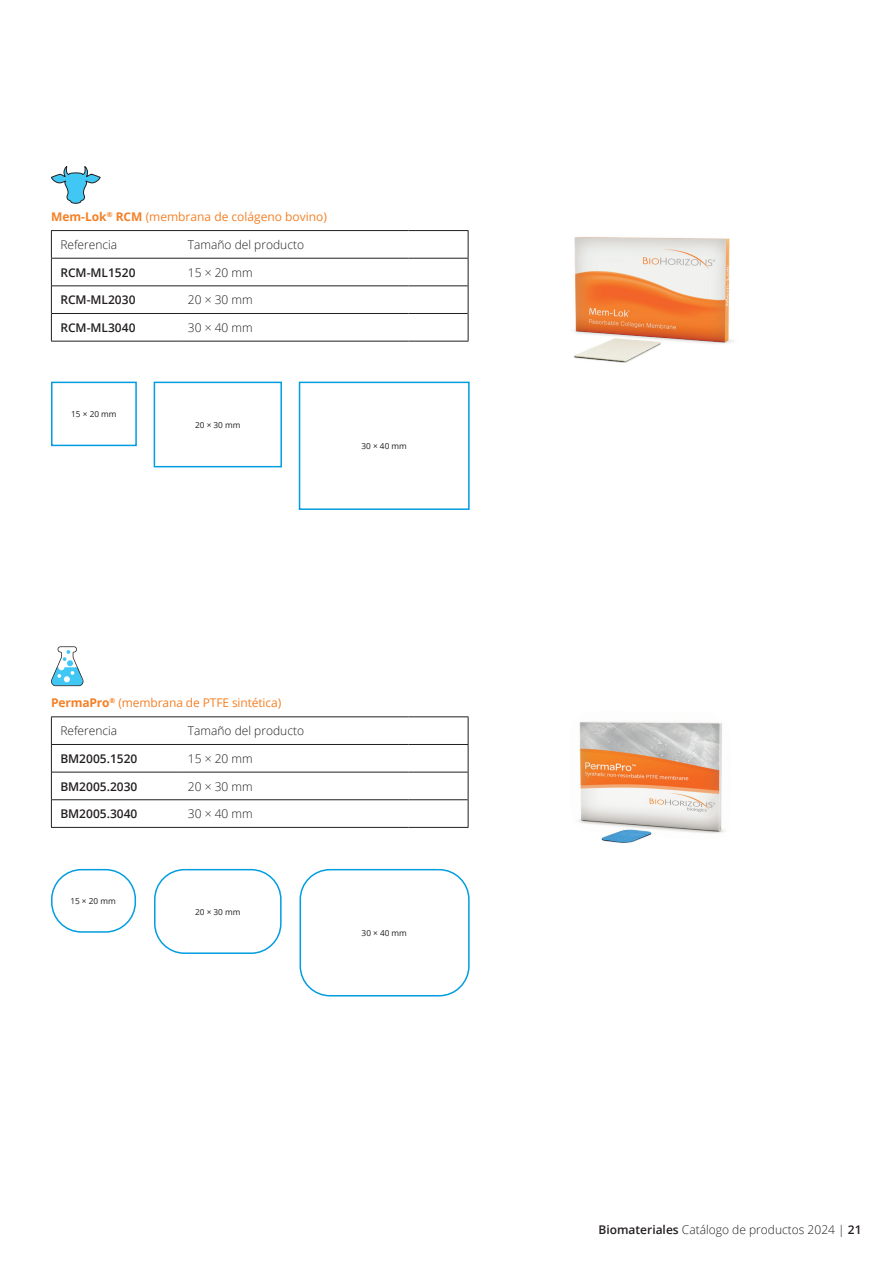
<style>
.page{position:relative;width:893px;height:1263px;background:#fff}
.page>*{position:absolute;margin:0;border:0;box-sizing:border-box;transform-origin:0 0}
.t1{font:300 12px "Open Sans";color:#231f20}
.t2{font:12px "Open Sans";color:#f48026}
.t3{font:600 12px "Open Sans";color:#231f20}
.t4{font:8.25px "Open Sans";color:#231f20}
.s1{font-weight:700}
.s2{font-weight:600}
</style>
<div class="page">
<img style="left:578px;top:721px;width:147px;height:122px">
<hr style="left:51px;top:716px;width:128px;height:1px;background:#231f20">
<hr style="left:179px;top:716px;width:230px;height:1px;background:#231f20">
<hr style="left:51px;top:744px;width:128px;height:1px;background:#231f20">
<hr style="left:179px;top:744px;width:230px;height:1px;background:#231f20">
<svg style="left:51px;top:717px;width:1px;height:110px"></svg>
<hr style="left:51px;top:827px;width:128px;height:1px;background:#231f20">
<hr style="left:179px;top:827px;width:230px;height:1px;background:#231f20">
<hr style="left:409px;top:827px;width:59px;height:1px;background:#231f20">
<hr style="left:52px;top:772px;width:127px;height:1px;background:#231f20">
<hr style="left:179px;top:772px;width:230px;height:1px;background:#231f20">
<hr style="left:409px;top:772px;width:59px;height:1px;background:#231f20">
<hr style="left:52px;top:799px;width:127px;height:1px;background:#231f20">
<hr style="left:179px;top:799px;width:230px;height:1px;background:#231f20">
<hr style="left:409px;top:799px;width:59px;height:1px;background:#231f20">
<hr style="left:409px;top:716px;width:59px;height:1px;background:#231f20">
<svg style="left:468px;top:717px;width:1px;height:110px"></svg>
<hr style="left:409px;top:744px;width:59px;height:1px;background:#231f20">
<div style="left:51px;top:869px;width:85px;height:64px;border:2px solid #009de0;border-radius:30px"></div>
<div style="left:154px;top:869px;width:128px;height:85px;border:2px solid #009de0;border-radius:30px"></div>
<div style="left:300px;top:869px;width:170px;height:127px;border:2px solid #009de0;border-radius:30px"></div>
<img style="left:573px;top:237px;width:160px;height:126px">
<div style="left:51px;top:382px;width:86px;height:64px;border:2px solid #009de0"></div>
<div style="left:299px;top:382px;width:171px;height:128px;border:2px solid #009de0"></div>
<div style="left:154px;top:382px;width:128px;height:85px;border:2px solid #009de0"></div>
<hr style="left:51px;top:230px;width:128px;height:1px;background:#231f20">
<hr style="left:179px;top:230px;width:230px;height:1px;background:#231f20">
<hr style="left:51px;top:258px;width:128px;height:1px;background:#231f20">
<hr style="left:179px;top:258px;width:230px;height:1px;background:#231f20">
<svg style="left:51px;top:231px;width:1px;height:110px"></svg>
<hr style="left:51px;top:341px;width:128px;height:1px;background:#231f20">
<hr style="left:179px;top:341px;width:230px;height:1px;background:#231f20">
<hr style="left:409px;top:341px;width:59px;height:1px;background:#231f20">
<hr style="left:52px;top:286px;width:127px;height:1px;background:#231f20">
<hr style="left:179px;top:286px;width:230px;height:1px;background:#231f20">
<hr style="left:409px;top:286px;width:59px;height:1px;background:#231f20">
<hr style="left:52px;top:313px;width:127px;height:1px;background:#231f20">
<hr style="left:179px;top:313px;width:230px;height:1px;background:#231f20">
<hr style="left:409px;top:313px;width:59px;height:1px;background:#231f20">
<hr style="left:409px;top:230px;width:59px;height:1px;background:#231f20">
<svg style="left:468px;top:231px;width:1px;height:110px"></svg>
<hr style="left:409px;top:258px;width:59px;height:1px;background:#231f20">
<svg style="left:51px;top:166px;width:50px;height:38px"></svg>
<svg style="left:51px;top:646px;width:33px;height:40px"></svg>
<p class="t2" style="left:51px;top:209px;width:278px"><span class="s1">Mem-Lok</span><sup>®</sup> <span class="s1">RCM</span> (membrana de colágeno bovino)</p>
<p class="t1" style="left:60px;top:236px;width:59px">Referencia</p>
<p class="t1" style="left:188px;top:236px;width:118px">Tamaño del producto</p>
<p class="t3" style="left:60px;top:264px;width:77px">RCM-ML1520</p>
<p class="t1" style="left:188px;top:264px;width:66px">15 × 20 mm</p>
<p class="t3" style="left:60px;top:292px;width:77px">RCM-ML2030</p>
<p class="t1" style="left:188px;top:292px;width:66px">20 × 30 mm</p>
<p class="t3" style="left:60px;top:319px;width:77px">RCM-ML3040</p>
<p class="t1" style="left:188px;top:319px;width:66px">30 × 40 mm</p>
<p class="t4" style="left:71px;top:408px;width:47px">15 × 20 mm</p>
<p class="t4" style="left:195px;top:419px;width:47px">20 × 30 mm</p>
<p class="t4" style="left:361px;top:440px;width:47px">30 × 40 mm</p>
<p class="t2" style="left:51px;top:695px;width:232px"><span class="s1">PermaPro</span><sup>®</sup> (membrana de PTFE sintética)</p>
<p class="t1" style="left:60px;top:723px;width:59px">Referencia</p>
<p class="t1" style="left:188px;top:723px;width:118px">Tamaño del producto</p>
<p class="t3" style="left:60px;top:750px;width:79px">BM2005.1520</p>
<p class="t1" style="left:188px;top:750px;width:66px">15 × 20 mm</p>
<p class="t3" style="left:60px;top:778px;width:79px">BM2005.2030</p>
<p class="t1" style="left:188px;top:778px;width:66px">20 × 30 mm</p>
<p class="t3" style="left:60px;top:805px;width:79px">BM2005.3040</p>
<p class="t1" style="left:188px;top:805px;width:66px">30 × 40 mm</p>
<p class="t4" style="left:70px;top:895px;width:47px">15 × 20 mm</p>
<p class="t4" style="left:195px;top:906px;width:47px">20 × 30 mm</p>
<p class="t4" style="left:362px;top:927px;width:47px">30 × 40 mm</p>
<p class="t1" style="left:598px;top:1221px;width:265px"><span class="s2">Biomateriales</span> Catálogo de productos 2024 | <span class="s2">21</span></p>
</div>
